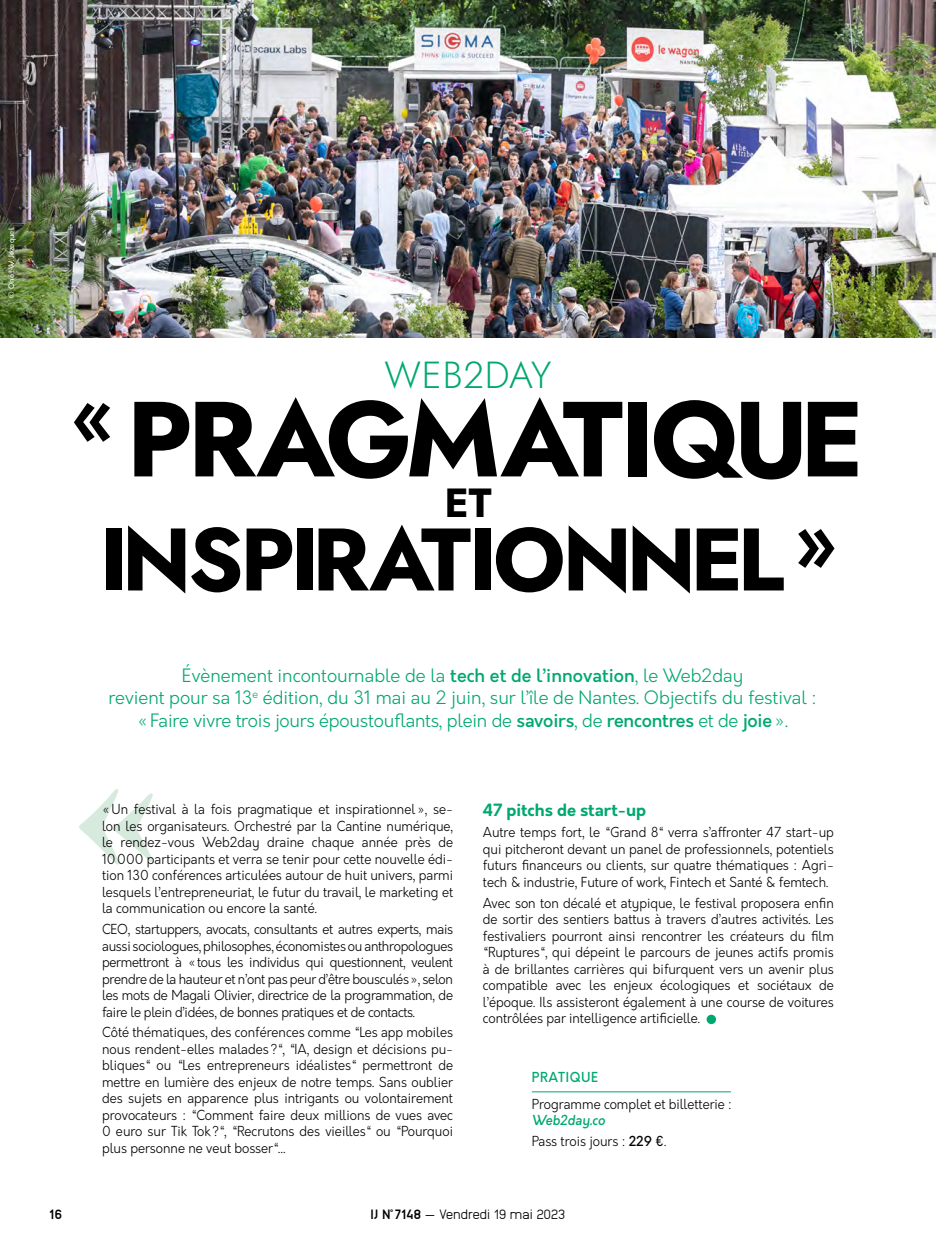
<style>
.page{position:relative;width:936px;height:1255px;background:#fff}
.page>*{position:absolute;margin:0;border:0;box-sizing:border-box;transform-origin:0 0}
.t1{font:700 209.85px "Bodoni Svty Two ITCTT";color:#d6eadd}
.t2{font:700 106.5px "Jost";letter-spacing:-.055em;color:#000}
.t3{font:700 88.5px "Jost";letter-spacing:-.05em;color:#000}
.t4{font:700 40.5px "Jost";color:#000}
.t5{font:300 37.5px "Jost";letter-spacing:.02em;color:#00a870}
.t6{font:300 18px/22.5px "Orkney";color:#00a870;text-align:center}
.t7{font:700 16.5px "Orkney";color:#00a870}
.t8{font:300 13.5px/16.5px "Orkney";color:#000;text-align:justify;scale:.95 1}
.t9{font:300 13.5px "Anodina";letter-spacing:-.03em;color:#000}
.t10{font:500 13.5px "Orkney";letter-spacing:.05em;color:#00a870;scale:.95 1}
.t11{font:800 13.5px "Anodina";color:#000}
.t12{font:7.5px "Orkney";color:#fff}
.s1{font-weight:500}
.s2{font-weight:500;color:#00a870}
.s3{font-weight:800}
</style>
<div class="page">
<img style="left:0;top:0;width:935px;height:337px">
<svg style="left:706px;top:1014px;width:10px;height:10px"></svg>
<hr style="left:531px;top:1091px;width:199px;height:1px;background:#00a870">
<p class="t12" style="left:7px;top:297px;width:71px;rotate:-90deg">© Ohé! W. Jezequel</p>
<h3 class="t5" style="left:384px;top:349px;width:168px">WEB2DAY</h3>
<h2 class="t2" style="left:72px;top:364px;width:793px"><sup>«</sup> PRAGMATIQUE</h2>
<h3 class="t4" style="left:444px;top:474px;width:49px">ET</h3>
<h3 class="t3" style="left:99px;top:497px;width:738px">INSPIRATIONNEL <sup>»</sup></h3>
<p class="t6" style="left:109px;top:664px;width:709px">Évènement incontournable de la <span class="s1">tech et de l’innovation</span>, le Web2day<br>revient pour sa 13<sup>e</sup> édition, du 31 mai au 2 juin, sur l’île de Nantes. Objectifs du festival : «Faire vivre trois jours époustouflants, plein de <span class="s1">savoirs</span>, de <span class="s1">rencontres</span> et de <span class="s1">joie</span>».</p>
<h1 class="t1" style="left:72px;top:631px;width:89px">«</h1>
<p class="t8" style="left:102px;top:801px;width:371px">«Un festival à la fois pragmatique et inspirationnel», se&shy;lon les organisateurs. Orchestré par la Cantine numérique, le rendez-vous Web2day draine chaque année près de 10000 participants et verra se tenir pour cette nouvelle édi&shy;tion 130 conférences articulées autour de huit univers, parmi lesquels l’entrepreneuriat, le futur du travail, le marketing et la communication ou encore la santé.</p>
<p class="t8" style="left:102px;top:921px;width:371px">CEO, startuppers, avocats, consultants et autres experts, mais aussi sociologues, philosophes, économistes ou anthropologues permettront à «tous les individus qui questionnent, veulent prendre de la hauteur et n’ont pas peur d’être bousculés», selon les mots de Magali Olivier, directrice de la programmation, de faire le plein d’idées, de bonnes pratiques et de contacts.</p>
<p class="t8" style="left:102px;top:1024px;width:371px">Côté thématiques, des conférences comme “Les app mobiles nous rendent-elles malades?“, “IA, design et décisions pu&shy;bliques“ ou “Les entrepreneurs idéalistes“ permettront de mettre en lumière des enjeux de notre temps. Sans oublier des sujets en apparence plus intrigants ou volontairement provocateurs : “Comment faire deux millions de vues avec 0 euro sur Tik Tok?“, “Recrutons des vieilles“ ou “Pourquoi plus personne ne veut bosser“…</p>
<p class="t7" style="left:483px;top:799px;width:165px">47 pitchs de start-up</p>
<p class="t8" style="left:483px;top:824px;width:371px">Autre temps fort, le “Grand 8“ verra s’affronter 47 start-up qui pitcheront devant un panel de professionnels, potentiels futurs financeurs ou clients, sur quatre thématiques : Agri&shy;tech &amp; industrie, Future of work, Fintech et Santé &amp; femtech.</p>
<p class="t8" style="left:483px;top:894px;width:371px">Avec son ton décalé et atypique, le festival proposera enfin de sortir des sentiers battus à travers d’autres activités. Les festivaliers pourront ainsi rencontrer les créateurs du film “Ruptures“, qui dépeint le parcours de jeunes actifs promis à de brillantes carrières qui bifurquent vers un avenir plus compatible avec les enjeux écologiques et sociétaux de l’époque. Ils assisteront également à une course de voitures contrôlées par intelligence artificielle.</p>
<p class="t10" style="left:532px;top:1068px;width:71px">PRATIQUE</p>
<p class="t8" style="left:531px;top:1095px;width:212px">Programme complet et billetterie :</p>
<p class="t8" style="left:531px;top:1110px;width:143px;line-height:20.7px"><span class="s2">Web2day.co<br></span>Pass trois jours : <span class="s1">229 €</span>.</p>
<p class="t11" style="left:49px;top:1204px;width:15px">16</p>
<p class="t9" style="left:370px;top:1204px;width:196px"><span class="s3">IJ N˚ 7148</span> — Vendredi 19 mai 2023</p>
</div>
